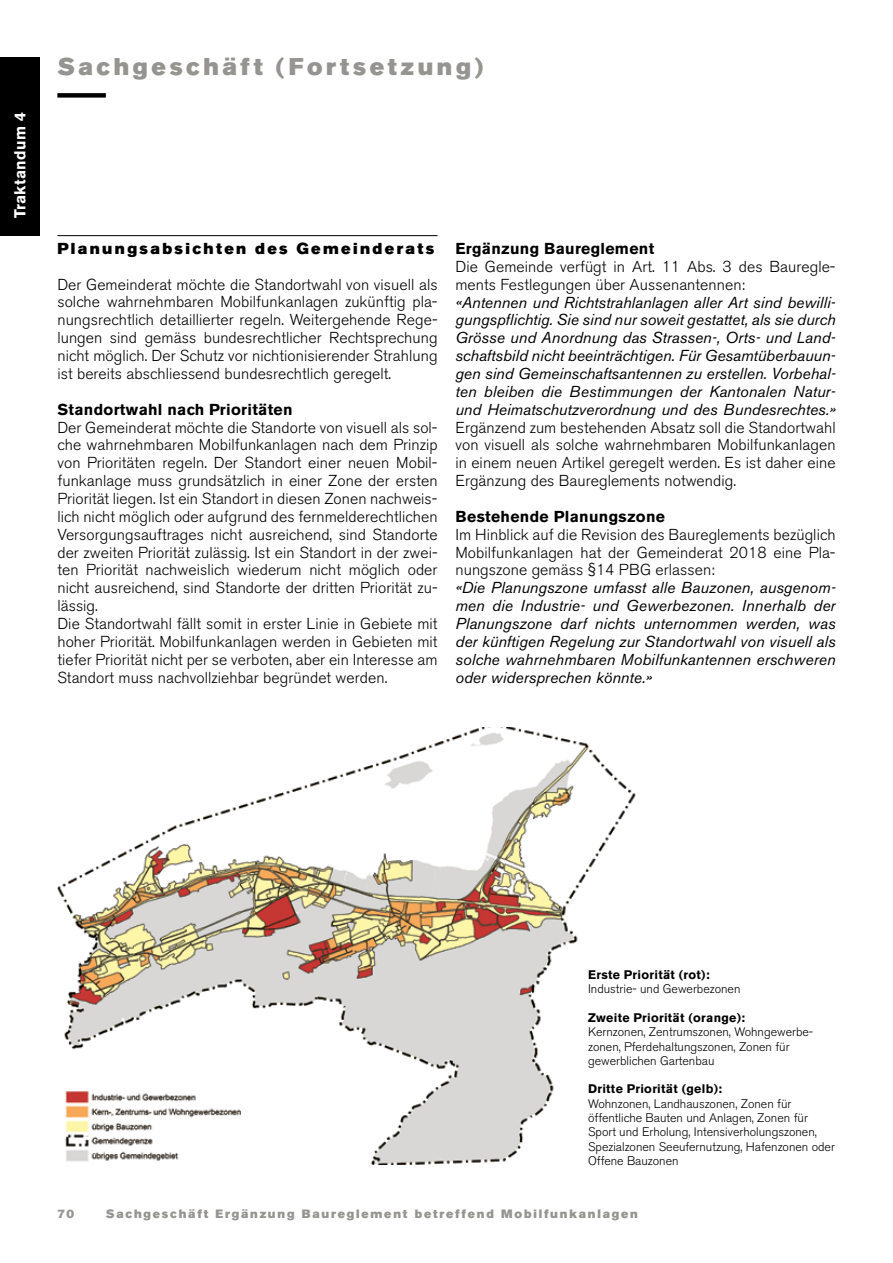
<style>
.page{position:relative;width:893px;height:1263px;background:#fff}
.page>*{position:absolute;margin:0;border:0;box-sizing:border-box;transform-origin:0 0}
.t1{font:24px "Akzidenz Grotesk BE Super";letter-spacing:.15em;color:#959490}
.t2{font:300 15.75px/17.9px "Akzidenz Grotesk BE";letter-spacing:.005em;color:#000;text-align:justify}
.t3{font:italic 15.75px/17.9px "Akzidenz Grotesk BE";letter-spacing:.005em;color:#000;text-align:justify}
.t4{font:700 15.75px "Akzidenz Grotesk BE";letter-spacing:.02em;color:#000}
.t5{font:15.75px "Akzidenz Grotesk BE Super";letter-spacing:.15em;color:#000}
.t6{font:700 15.75px "Akzidenz Grotesk BE";letter-spacing:.02em;color:#fff}
.t7{font:300 12.3px/14.2px "Akzidenz Grotesk BE";color:#000}
.t8{font:700 12.3px "Akzidenz Grotesk BE";letter-spacing:.025em;color:#000}
.t9{font:12px "Akzidenz Grotesk BE Super";letter-spacing:.15em;color:#959490}
</style>
<div class="page">
<hr style="left:57px;top:235px;width:381px;height:1px;background:#000">
<div style="left:57px;top:93px;width:49px;height:5px;background:#000"></div>
<div style="left:0;top:57px;width:40px;height:179px;background:#000"></div>
<img style="left:57px;top:727px;width:579px;height:438px">
<p class="t6" style="left:11px;top:218px;width:107px;rotate:-90deg">Traktandum 4</p>
<h1 class="t1" style="left:57px;top:53px;width:427px">Sachgeschäft (Fortsetzung)</h1>
<p class="t5" style="left:57px;top:239px;width:378px">Planungsabsichten des Gemeinderats</p>
<p class="t2" style="left:57px;top:276px;width:382px">Der Gemeinderat möchte die Standortwahl von visuell als solche wahrnehmbaren Mobilfunkanlagen zukünftig pla&shy;nungsrechtlich detaillierter regeln. Weitergehende Rege&shy;lungen sind gemäss bundesrechtlicher Rechtsprechung nicht möglich. Der Schutz vor nichtionisierender Strahlung ist bereits abschliessend bundesrechtlich geregelt.</p>
<p class="t4" style="left:57px;top:400px;width:237px">Standortwahl nach Prioritäten</p>
<p class="t2" style="left:57px;top:418px;width:382px;text-align:left">Der Gemeinderat möchte die Standorte von visuell als sol&shy;che wahrnehmbaren Mobilfunkanlagen nach dem Prinzip von Prioritäten regeln. Der Standort einer neuen Mobil&shy;funkanlage muss grundsätzlich in einer Zone der ersten Priorität liegen. Ist ein Standort in diesen Zonen nachweis&shy;lich nicht möglich oder aufgrund des fernmelderechtlichen Versorgungsauftrages nicht ausreichend, sind Standorte der zweiten Priorität zulässig. Ist ein Standort in der zwei&shy;ten Priorität nachweislich wiederum nicht möglich oder nicht ausreichend, sind Standorte der dritten Priorität zu&shy;lässig.<br>Die Standortwahl fällt somit in erster Linie in Gebiete mit hoher Priorität. Mobilfunkanlagen werden in Gebieten mit tiefer Priorität nicht per se verboten, aber ein Interesse am Standort muss nachvollziehbar begründet werden.</p>
<p class="t4" style="left:455px;top:239px;width:200px">Ergänzung Baureglement</p>
<p class="t2" style="left:455px;top:258px;width:382px">Die Gemeinde verfügt in Art. 11 Abs. 3 des Bauregle&shy;ments Festlegungen über Aussenantennen:</p>
<p class="t3" style="left:455px;top:293px;width:382px">«Antennen und Richtstrahlanlagen aller Art sind bewilli&shy;gungspflichtig. Sie sind nur soweit gestattet, als sie durch Grösse und Anordnung das Strassen-, Orts- und Land&shy;schaftsbild nicht beeinträchtigen. Für Gesamtüberbauun&shy;gen sind Gemeinschaftsantennen zu erstellen. Vorbehal&shy;ten bleiben die Bestimmungen der Kantonalen Natur&shy;und Heimatschutzverordnung und des Bundesrechtes.»</p>
<p class="t2" style="left:455px;top:418px;width:382px">Ergänzend zum bestehenden Absatz soll die Standortwahl von visuell als solche wahrnehmbaren Mobilfunkanlagen in einem neuen Artikel geregelt werden. Es ist daher eine Ergänzung des Baureglements notwendig.</p>
<p class="t4" style="left:455px;top:507px;width:211px">Bestehende Planungszone</p>
<p class="t2" style="left:455px;top:526px;width:382px">Im Hinblick auf die Revision des Baureglements bezüglich Mobilfunkanlagen hat der Gemeinderat 2018 eine Pla&shy;nungszone gemäss §14 PBG erlassen:</p>
<p class="t3" style="left:455px;top:579px;width:382px">«Die Planungszone umfasst alle Bauzonen, ausgenom&shy;men die Industrie- und Gewerbezonen. Innerhalb der Planungszone darf nichts unternommen werden, was der künftigen Regelung zur Standortwahl von visuell als solche wahrnehmbaren Mobilfunkantennen erschweren oder widersprechen könnte.»</p>
<p class="t8" style="left:588px;top:968px;width:123px">Erste Priorität (rot):</p>
<p class="t7" style="left:588px;top:982px;width:154px">Industrie- und Gewerbezonen</p>
<p class="t8" style="left:588px;top:1010px;width:159px">Zweite Priorität (orange):</p>
<p class="t7" style="left:588px;top:1025px;width:226px">Kernzonen, Zentrumszonen, Wohngewerbe&shy;zonen, Pferdehaltungszonen, Zonen für gewerblichen Gartenbau</p>
<p class="t8" style="left:588px;top:1082px;width:135px">Dritte Priorität (gelb):</p>
<p class="t7" style="left:588px;top:1096px;width:248px">Wohnzonen, Landhauszonen, Zonen für öffentliche Bauten und Anlagen, Zonen für Sport und Erholung, Intensiverholungszonen, Spezialzonen Seeufernutzung, Hafenzonen oder Offene Bauzonen</p>
<p class="t9" style="left:57px;top:1207px;width:18px">70</p>
<p class="t9" style="left:106px;top:1207px;width:533px">Sachgeschäft Ergänzung Baureglement betreffend Mobilfunkanlagen</p>
</div>
